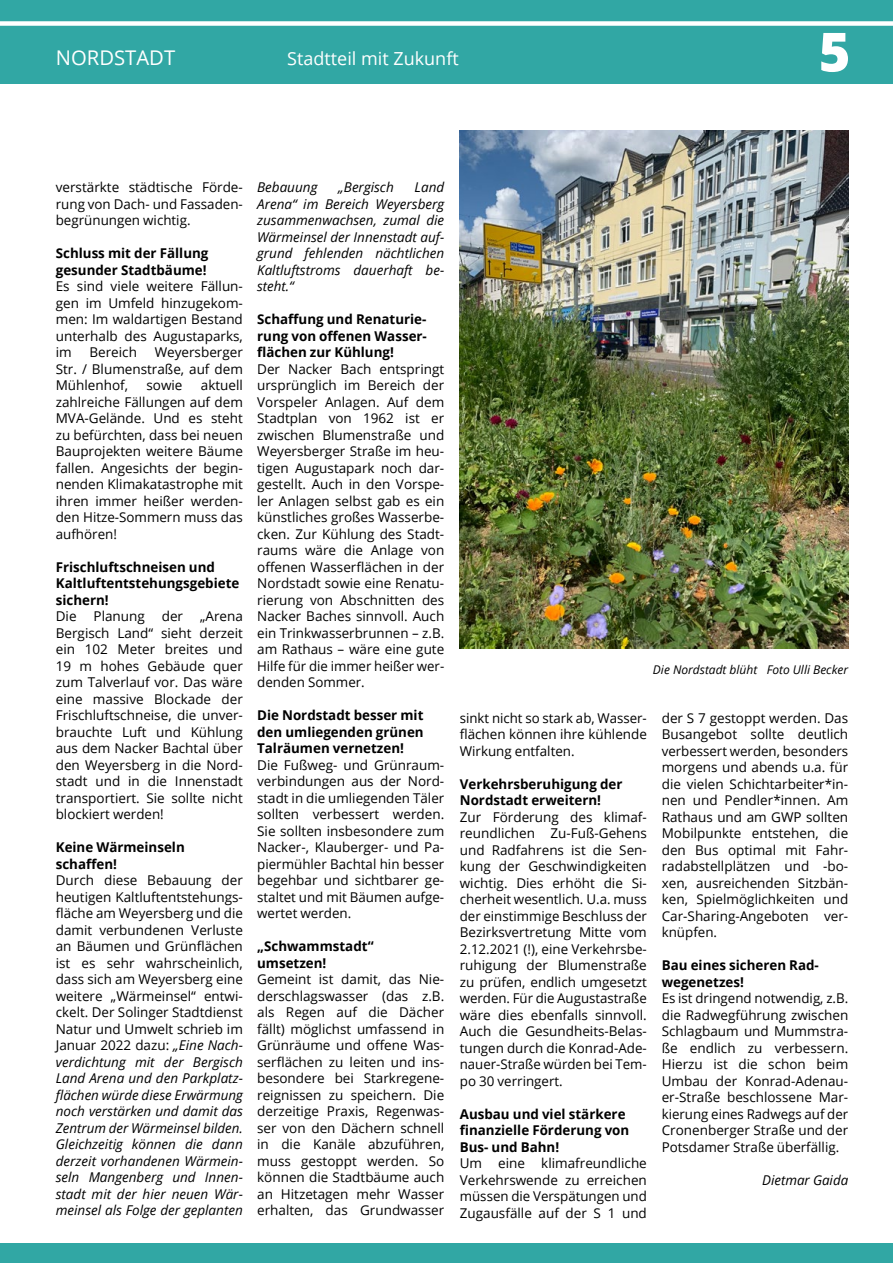
<style>
.page{position:relative;width:893px;height:1263px;background:#fff}
.page>*{position:absolute;margin:0;border:0;box-sizing:border-box;transform-origin:0 0}
.t1{font:800 54px "Open Sans";color:#fff}
.t2{font:20.25px "Open Sans";color:#fff}
.t3{font:18px "Open Sans";color:#fff}
.t4{font:13.5px/16.5px "Open Sans";color:#000;text-align:justify}
.t5{font:italic 13.5px/16.5px "Open Sans";color:#000;text-align:justify}
.t6{font:700 13.5px/16.5px "Open Sans";color:#000}
.t7{font:italic 12px "Open Sans";color:#000}
.s1{font-style:normal}
</style>
<div class="page">
<div style="left:0;top:0;width:893px;height:84px;background:#31a7a4"></div>
<div style="left:0;top:21px;width:893px;height:5px;background:#fff"></div>
<div style="left:0;top:1243px;width:893px;height:20px;background:#31a7a4"></div>
<img style="left:460px;top:130px;width:388px;height:518px">
<h2 class="t2" style="left:56px;top:43px;width:121px">NORDSTADT</h2>
<h3 class="t3" style="left:287px;top:46px;width:173px">Stadtteil mit Zukunft</h3>
<h1 class="t1" style="left:819px;top:11px;width:33px">5</h1>
<p class="t4" style="left:56px;top:179px;width:189px">verstärkte städtische Förde&shy;rung von Dach- und Fassaden&shy;begrünungen wichtig.</p>
<p class="t6" style="left:56px;top:245px;width:154px">Schluss mit der Fällung gesunder Stadtbäume!</p>
<p class="t4" style="left:56px;top:278px;width:189px">Es sind viele weitere Fällun&shy;gen im Umfeld hinzugekom&shy;men: Im waldartigen Bestand unterhalb des Augustaparks, im</p>
<p class="t4" style="left:56px;top:344px;width:189px;text-indent:99px">Weyersberger Str. / Blumenstraße, auf dem Mühlenhof,</p>
<p class="t4" style="left:89px;top:344px;width:49px">Bereich</p>
<p class="t4" style="left:56px;top:377px;width:189px;text-indent:145px">aktuell zahlreiche Fällungen auf dem MVA-Gelände. Und es steht zu befürchten, dass bei neuen Bauprojekten weitere Bäume fallen. Angesichts der begin&shy;nenden Klimakatastrophe mit ihren immer heißer werden&shy;den Hitze-Sommern muss das aufhören!</p>
<p class="t6" style="left:56px;top:558px;width:185px">Frischluftschneisen und<br>Kaltluftentstehungsgebiete sichern!</p>
<p class="t4" style="left:56px;top:608px;width:22px">Die</p>
<p class="t4" style="left:94px;top:608px;width:53px">Planung</p>
<p class="t4" style="left:162px;top:608px;width:23px">der</p>
<p class="t4" style="left:146px;top:377px;width:38px">sowie</p>
<p class="t4" style="left:56px;top:608px;width:189px;text-indent:144px">„Arena Bergisch Land“ sieht derzeit ein 102 Meter breites und 19 m hohes Gebäude quer zum Talverlauf vor. Das wäre eine massive Blockade der Frischluftschneise, die unver&shy;brauchte Luft und Kühlung aus dem Nacker Bachtal über den Weyersberg in die Nord&shy;stadt und in die Innenstadt transportiert. Sie sollte nicht blockiert werden!</p>
<p class="t6" style="left:56px;top:839px;width:130px">Keine Wärmeinseln schaffen!</p>
<p class="t5" style="left:56px;top:872px;width:189px"><span class="s1">Durch diese Bebauung der heutigen Kaltluftentstehungs&shy;fläche am Weyersberg und die damit verbundenen Verluste an Bäumen und Grünflächen ist es sehr wahrscheinlich, dass sich am Weyersberg eine weitere „Wärmeinsel“ entwi&shy;ckelt. Der Solinger Stadtdienst Natur und Umwelt schrieb im Januar 2022 dazu:</span> „Eine Nach&shy;verdichtung mit der Bergisch Land Arena und den Parkplatz&shy;flächen würde diese Erwärmung noch verstärken und damit das Zentrum der Wärmeinsel bilden.<br>Gleichzeitig können die dann derzeit vorhandenen Wärmein&shy;seln Mangenberg und Innen&shy;stadt mit der hier neuen Wär&shy;meinsel als Folge der geplanten</p>
<p class="t5" style="left:257px;top:179px;width:189px;text-indent:157px">Land Arena“ im Bereich Weyersberg zusammenwachsen, zumal die Wärmeinsel der Innenstadt auf&shy;grund fehlenden nächtlichen Kaltluftstroms dauerhaft be&shy;steht.“</p>
<p class="t6" style="left:257px;top:311px;width:171px;text-align:justify">Schaffung und Renaturie&shy;rung von offenen Wasser&shy;flächen zur Kühlung!</p>
<p class="t4" style="left:257px;top:360px;width:189px">Der Nacker Bach entspringt ursprünglich im Bereich der Vorspeler Anlagen. Auf dem Stadtplan von 1962 ist er zwischen Blumenstraße und Weyersberger Straße im heu&shy;tigen Augustapark noch dar&shy;gestellt. Auch in den Vorspe&shy;ler Anlagen selbst gab es ein künstliches großes Wasserbe&shy;cken. Zur Kühlung des Stadt&shy;raums wäre die Anlage von offenen Wasserflächen in der Nordstadt sowie eine Renatu&shy;rierung von Abschnitten des Nacker Baches sinnvoll. Auch ein Trinkwasserbrunnen – z.B. am Rathaus – wäre eine gute Hilfe für die immer heißer wer&shy;denden Sommer.</p>
<p class="t6" style="left:257px;top:707px;width:168px;text-align:justify">Die Nordstadt besser mit den umliegenden grünen Talräumen vernetzen!</p>
<p class="t4" style="left:257px;top:756px;width:189px">Die Fußweg- und Grünraum&shy;verbindungen aus der Nord&shy;stadt in die umliegenden Täler sollten verbessert werden.<br>Sie sollten insbesondere zum Nacker-, Klauberger- und Pa&shy;piermühler Bachtal hin besser begehbar und sichtbarer ge&shy;staltet und mit Bäumen aufge&shy;wertet werden.</p>
<p class="t6" style="left:257px;top:938px;width:118px">„Schwammstadt“ umsetzen!</p>
<p class="t4" style="left:257px;top:971px;width:189px">Gemeint ist damit, das Nie&shy;derschlagswasser (das z.B. als Regen auf die Dächer fällt) möglichst umfassend in Grünräume und offene Was&shy;serflächen zu leiten und ins&shy;besondere bei Starkregene&shy;reignissen zu speichern. Die derzeitige Praxis, Regenwas&shy;ser von den Dächern schnell in die Kanäle abzuführen, muss gestoppt werden. So können die Stadtbäume auch an Hitzetagen mehr Wasser erhalten, das Grundwasser</p>
<p class="t5" style="left:257px;top:179px;width:62px">Bebauung</p>
<p class="t5" style="left:338px;top:179px;width:57px">„Bergisch</p>
<p class="t7" style="left:653px;top:661px;width:197px">Die Nordstadt blüht Foto Ulli Becker</p>
<p class="t4" style="left:460px;top:709px;width:189px">sinkt nicht so stark ab, Wasser&shy;flächen können ihre kühlende Wirkung entfalten.</p>
<p class="t6" style="left:460px;top:775px;width:164px">Verkehrsberuhigung der<br>Nordstadt erweitern!</p>
<p class="t4" style="left:460px;top:808px;width:189px">Zur Förderung des klimaf&shy;reundlichen Zu-Fuß-Gehens und Radfahrens ist die Sen&shy;kung der Geschwindigkeiten wichtig. Dies erhöht die Si&shy;cherheit wesentlich. U.a. muss der einstimmige Beschluss der Bezirksvertretung Mitte vom 2.12.2021 (!), eine Verkehrsbe&shy;ruhigung der Blumenstraße zu prüfen, endlich umgesetzt werden. Für die Augustastraße wäre dies ebenfalls sinnvoll.<br>Auch die Gesundheits-Belas&shy;tungen durch die Konrad-Ade&shy;nauer-Straße würden bei Tem&shy;po 30 verringert.</p>
<p class="t6" style="left:460px;top:1105px;width:171px">Ausbau und viel stärkere finanzielle Förderung von<br>Bus- und Bahn!</p>
<p class="t4" style="left:460px;top:1155px;width:189px">Um eine klimafreundliche Verkehrswende zu erreichen müssen die Verspätungen und Zugausfälle auf der S 1 und</p>
<p class="t4" style="left:662px;top:709px;width:188px">der S 7 gestoppt werden. Das Busangebot sollte deutlich verbessert werden, besonders morgens und abends u.a. für die vielen Schichtarbeiter*in&shy;nen und Pendler*innen. Am Rathaus und am GWP sollten Mobilpunkte entstehen, die den Bus optimal mit Fahr&shy;radabstellplätzen und -bo&shy;xen, ausreichenden Sitzbän&shy;ken, Spielmöglichkeiten und Car-Sharing-Angeboten ver&shy;knüpfen.</p>
<p class="t6" style="left:662px;top:957px;width:159px">Bau eines sicheren Rad&shy;wegenetzes!</p>
<p class="t4" style="left:662px;top:990px;width:188px">Es ist dringend notwendig, z.B. die Radwegführung zwischen Schlagbaum und Mummstra&shy;ße endlich zu verbessern.<br>Hierzu ist die schon beim Umbau der Konrad-Adenau&shy;er-Straße beschlossene Mar&shy;kierung eines Radwegs auf der Cronenberger Straße und der Potsdamer Straße überfällig.</p>
<p class="t5" style="left:762px;top:1171px;width:88px">Dietmar Gaida</p>
</div>
